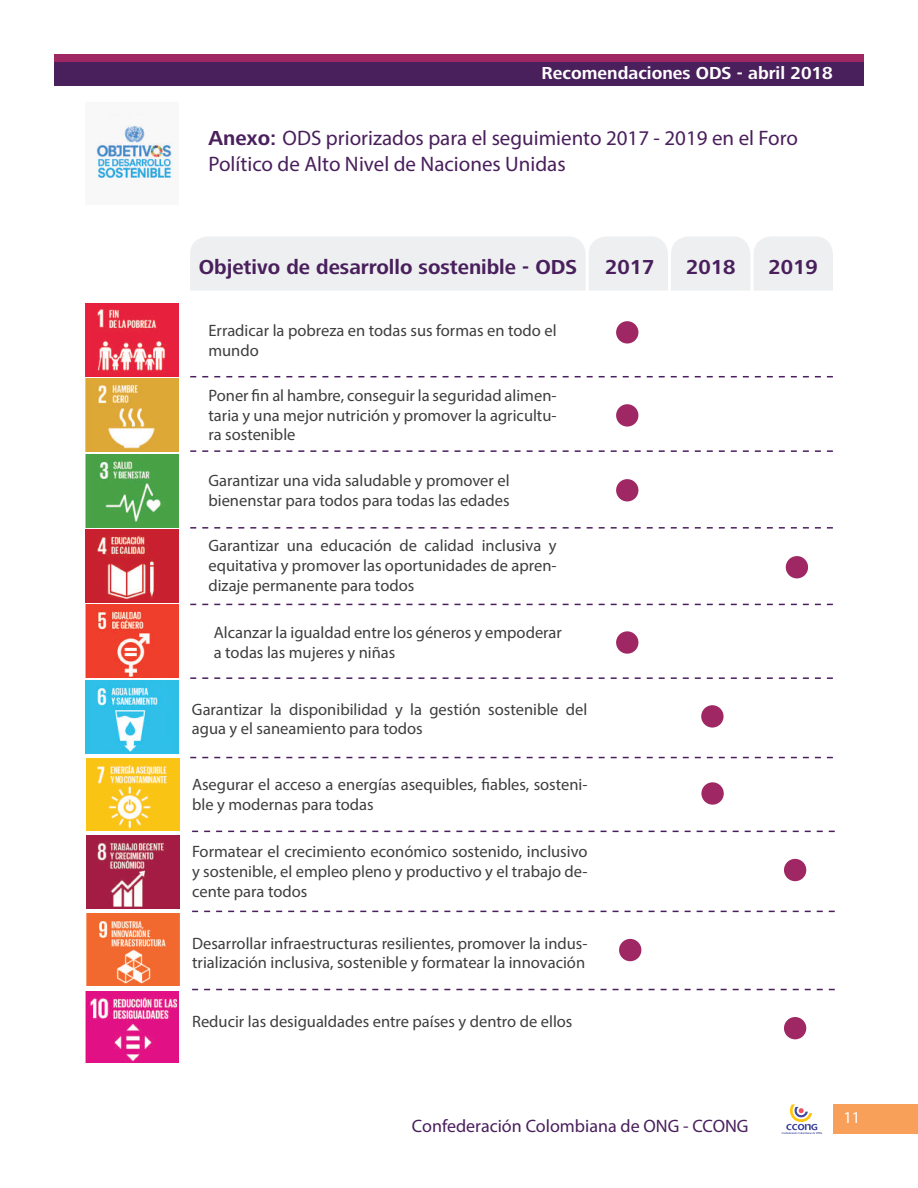
<style>
.page{position:relative;width:918px;height:1188px;background:#fff}
.page>*{position:absolute;margin:0;border:0;box-sizing:border-box;transform-origin:0 0}
.t1{font:21px/25.2px "Myriad Pro";color:#491f5c}
.t2{font:700 21px "Frutiger Next LT";color:#491f5c}
.t3{font:18px "Myriad Pro";color:#491f5c}
.t4{font:700 18px "Frutiger Next LT";color:#fff}
.t5{font:16.5px/19.8px "Myriad Pro";color:#3e3e3f}
.t6{font:16.5px "Myriad Pro";color:#fff}
.s1{font-family:"Frutiger Next LT";font-weight:700}
</style>
<div class="page">
<svg style="left:782px;top:1104px;width:40px;height:30px"></svg>
<div style="left:54px;top:62px;width:810px;height:24px;background:#491f5c"></div>
<div style="left:54px;top:54px;width:810px;height:8px;background:#9f2864"></div>
<div style="left:833px;top:1104px;width:85px;height:30px;background:#f8a05a"></div>
<div style="left:190px;top:236px;width:643px;height:55px;background:#edeff0"></div>
<img style="left:86px;top:304px;width:93px;height:73px">
<img style="left:86px;top:379px;width:93px;height:73px">
<img style="left:86px;top:454px;width:93px;height:73px">
<img style="left:86px;top:529px;width:93px;height:73px">
<img style="left:86px;top:604px;width:93px;height:73px">
<img style="left:86px;top:681px;width:93px;height:73px">
<img style="left:96px;top:125px;width:77px;height:53px">
<div style="left:616px;top:321px;width:22px;height:23px;background:#9f2864;border-radius:50%"></div>
<div style="left:701px;top:705px;width:23px;height:23px;background:#9f2864;border-radius:50%"></div>
<div style="left:616px;top:404px;width:22px;height:23px;background:#9f2864;border-radius:50%"></div>
<div style="left:616px;top:479px;width:22px;height:22px;background:#9f2864;border-radius:50%"></div>
<div style="left:616px;top:631px;width:22px;height:23px;background:#9f2864;border-radius:50%"></div>
<div style="left:786px;top:556px;width:22px;height:22px;background:#9f2864;border-radius:50%"></div>
<svg style="left:190px;top:376px;width:643px;height:1px"></svg>
<svg style="left:190px;top:450px;width:643px;height:2px"></svg>
<svg style="left:190px;top:527px;width:643px;height:2px"></svg>
<svg style="left:190px;top:604px;width:643px;height:1px"></svg>
<svg style="left:190px;top:677px;width:643px;height:2px"></svg>
<svg style="left:190px;top:757px;width:643px;height:1px"></svg>
<img style="left:86px;top:758px;width:93px;height:73px">
<img style="left:86px;top:836px;width:93px;height:73px">
<img style="left:86px;top:914px;width:93px;height:71px">
<img style="left:86px;top:992px;width:93px;height:70px">
<div style="left:701px;top:782px;width:23px;height:23px;background:#9f2864;border-radius:50%"></div>
<div style="left:784px;top:859px;width:22px;height:22px;background:#9f2864;border-radius:50%"></div>
<div style="left:619px;top:939px;width:22px;height:22px;background:#9f2864;border-radius:50%"></div>
<div style="left:784px;top:1017px;width:22px;height:22px;background:#9f2864;border-radius:50%"></div>
<svg style="left:192px;top:831px;width:643px;height:1px"></svg>
<svg style="left:192px;top:911px;width:643px;height:1px"></svg>
<svg style="left:192px;top:989px;width:643px;height:1px"></svg>
<p class="t4" style="left:542px;top:63px;width:293px">Recomendaciones ODS - abril 2018</p>
<p class="t1" style="left:208px;top:125px;width:591px"><span class="s1">Anexo:</span> ODS priorizados para el seguimiento 2017 - 2019 en el Foro<br>Político de Alto Nivel de Naciones Unidas</p>
<p class="t2" style="left:199px;top:255px;width:380px">Objetivo de desarrollo sostenible - ODS</p>
<p class="t2" style="left:605px;top:255px;width:51px">2017</p>
<p class="t2" style="left:686px;top:255px;width:51px">2018</p>
<p class="t2" style="left:769px;top:255px;width:51px">2019</p>
<p class="t5" style="left:208px;top:321px;width:350px">Erradicar la pobreza en todas sus formas en todo el mundo</p>
<p class="t5" style="left:208px;top:385px;width:350px;text-align:justify">Poner fin al hambre, conseguir la seguridad alimen&shy;taria y una mejor nutrición y promover la agricultu&shy;ra sostenible</p>
<p class="t5" style="left:208px;top:471px;width:303px">Garantizar una vida saludable y promover el bienenstar para todos para todas las edades</p>
<p class="t5" style="left:208px;top:535px;width:350px;text-align:justify">Garantizar una educación de calidad inclusiva y equitativa y promover las oportunidades de apren&shy;dizaje permanente para todos</p>
<p class="t5" style="left:214px;top:622px;width:350px">Alcanzar la igualdad entre los géneros y empoderar a todas las mujeres y niñas</p>
<p class="t5" style="left:192px;top:699px;width:397px">Garantizar la disponibilidad y la gestión sostenible del agua y el saneamiento para todos</p>
<p class="t5" style="left:192px;top:775px;width:397px">Asegurar el acceso a energías asequibles, fiables, sosteni&shy;ble y modernas para todas</p>
<p class="t5" style="left:192px;top:841px;width:397px;text-align:justify">Formatear el crecimiento económico sostenido, inclusivo y sostenible, el empleo pleno y productivo y el trabajo de&shy;cente para todos</p>
<p class="t5" style="left:192px;top:933px;width:397px">Desarrollar infraestructuras resilientes, promover la indus&shy;trialización inclusiva, sostenible y formatear la innovación</p>
<p class="t5" style="left:192px;top:1011px;width:382px">Reducir las desigualdades entre países y dentro de ellos</p>
<p class="t3" style="left:412px;top:1114px;width:338px">Confederación Colombiana de ONG - CCONG</p>
<p class="t6" style="left:843px;top:1107px;width:18px">11</p>
</div>
